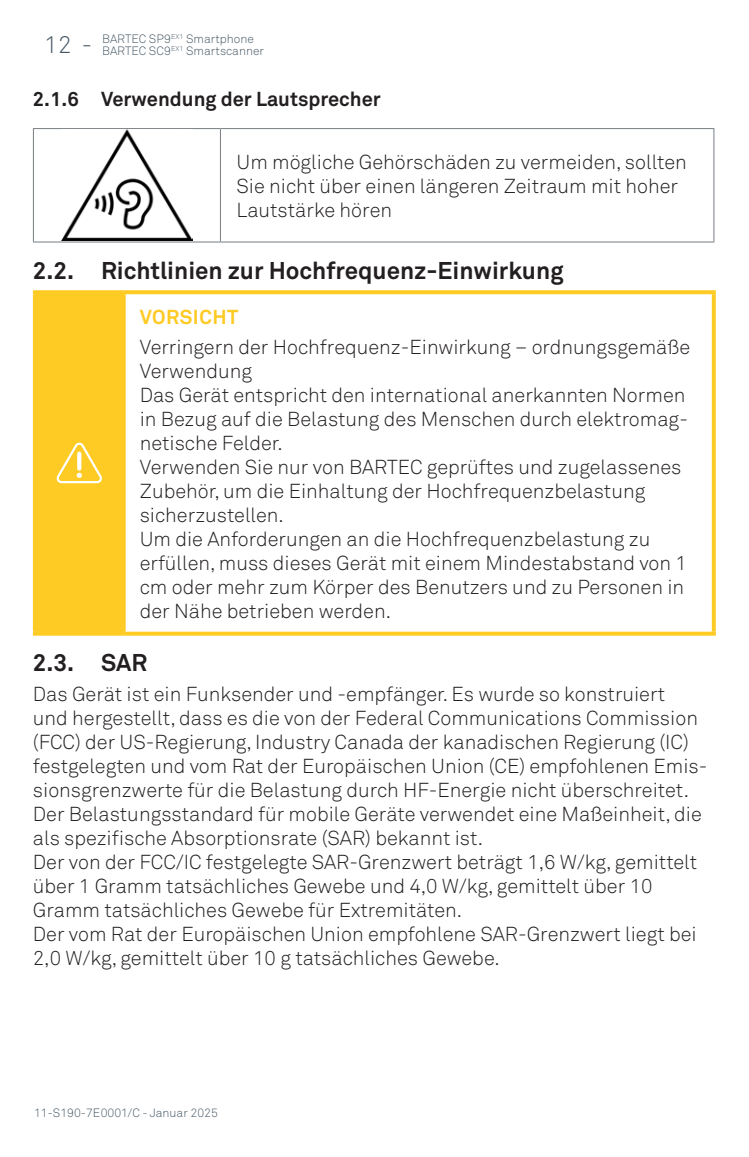
<style>
.page{position:relative;width:749px;height:1157px;background:#fff}
.page>*{position:absolute;margin:0;border:0;box-sizing:border-box;transform-origin:0 0}
.t1{font:700 24px "Akkurat Pro";color:#231f20}
.t2{font:300 24px "Akkurat Pro";color:#475865}
.text{font:300 20px/24px "Akkurat Pro";color:#231f20}
.t3{font:700 20px "Akkurat Pro";color:#231f20}
.CAUTION_Headline{font:700 20px "Akkurat Pro";letter-spacing:.025em;color:#feca24}
.t4{font:300 12px/12px "Akkurat Pro";color:#475865}
</style>
<div class="page">
<hr style="left:33px;top:241px;width:187px;height:2px;background:#787d83">
<hr style="left:220px;top:241px;width:494px;height:2px;background:#787d83">
<hr style="left:33px;top:128px;width:187px;height:1px;background:#787d83">
<hr style="left:33px;top:129px;width:1px;height:112px;background:#787d83">
<hr style="left:220px;top:128px;width:494px;height:1px;background:#787d83">
<hr style="left:220px;top:129px;width:1px;height:112px;background:#787d83">
<hr style="left:713px;top:129px;width:1px;height:112px;background:#787d83">
<img style="left:61px;top:130px;width:131px;height:111px">
<div style="left:35px;top:292px;width:89px;height:341px;background:#feca24"></div>
<svg style="left:33px;top:290px;width:91px;height:4px"></svg>
<hr style="left:33px;top:294px;width:4px;height:337px;background:#feca24">
<svg style="left:124px;top:290px;width:591px;height:4px;background:#fecc30"></svg>
<svg style="left:711px;top:294px;width:4px;height:337px"></svg>
<hr style="left:33px;top:631px;width:91px;height:4px;background:#feca24">
<svg style="left:124px;top:631px;width:591px;height:4px;background:#fed249"></svg>
<svg style="left:124px;top:294px;width:2px;height:337px"></svg>
<svg style="left:56px;top:442px;width:46px;height:41px"></svg>
<svg style="left:77px;top:451px;width:4px;height:19px"></svg>
<p class="t2" style="left:44px;top:30px;width:50px">12 -</p>
<p class="t4" style="left:102px;top:33px;width:163px">BARTEC SP9<sup>EX1</sup> Smartphone<br>BARTEC SC9<sup>EX1</sup> Smartscanner</p>
<p class="t3" style="left:33px;top:87px;width:349px">2.1.6 Verwendung der Lautsprecher</p>
<p class="text" style="left:236px;top:150px;width:452px">Um mögliche Gehörschäden zu vermeiden, sollten<br>Sie nicht über einen längeren Zeitraum mit hoher<br>Lautstärke hören</p>
<p class="t1" style="left:33px;top:256px;width:38px">2.2.</p>
<p class="t1" style="left:101px;top:256px;width:464px">Richtlinien zur Hochfrequenz-Einwirkung</p>
<p class="CAUTION_Headline" style="left:140px;top:304px;width:100px">VORSICHT</p>
<p class="text" style="left:140px;top:334px;width:551px">Verringern der Hochfrequenz-Einwirkung – ordnungsgemäße<br>Verwendung</p>
<p class="text" style="left:140px;top:382px;width:549px">Das Gerät entspricht den international anerkannten Normen in Bezug auf die Belastung des Menschen durch elektromag&shy;netische Felder.<br>Verwenden Sie nur von BARTEC geprüftes und zugelassenes Zubehör, um die Einhaltung der Hochfrequenzbelastung sicherzustellen.<br>Um die Anforderungen an die Hochfrequenzbelastung zu erfüllen, muss dieses Gerät mit einem Mindestabstand von 1 cm oder mehr zum Körper des Benutzers und zu Personen in der Nähe betrieben werden.</p>
<p class="t1" style="left:33px;top:648px;width:38px">2.3.</p>
<p class="t1" style="left:101px;top:648px;width:48px">SAR</p>
<p class="text" style="left:33px;top:681px;width:675px">Das Gerät ist ein Funksender und -empfänger. Es wurde so konstruiert<br>und hergestellt, dass es die von der Federal Communications Commission (FCC) der US-Regierung, Industry Canada der kanadischen Regierung (IC) festgelegten und vom Rat der Europäischen Union (CE) empfohlenen Emis&shy;sionsgrenzwerte für die Belastung durch HF-Energie nicht überschreitet.<br>Der Belastungsstandard für mobile Geräte verwendet eine Maßeinheit, die als spezifische Absorptionsrate (SAR) bekannt ist.<br>Der von der FCC/IC festgelegte SAR-Grenzwert beträgt 1,6 W/kg, gemittelt über 1 Gramm tatsächliches Gewebe und 4,0 W/kg, gemittelt über 10<br>Gramm tatsächliches Gewebe für Extremitäten.<br>Der vom Rat der Europäischen Union empfohlene SAR-Grenzwert liegt bei 2,0 W/kg, gemittelt über 10 g tatsächliches Gewebe.</p>
<p class="t4" style="left:34px;top:1106px;width:185px">11-S190-7E0001/C - Januar 2025</p>
</div>
